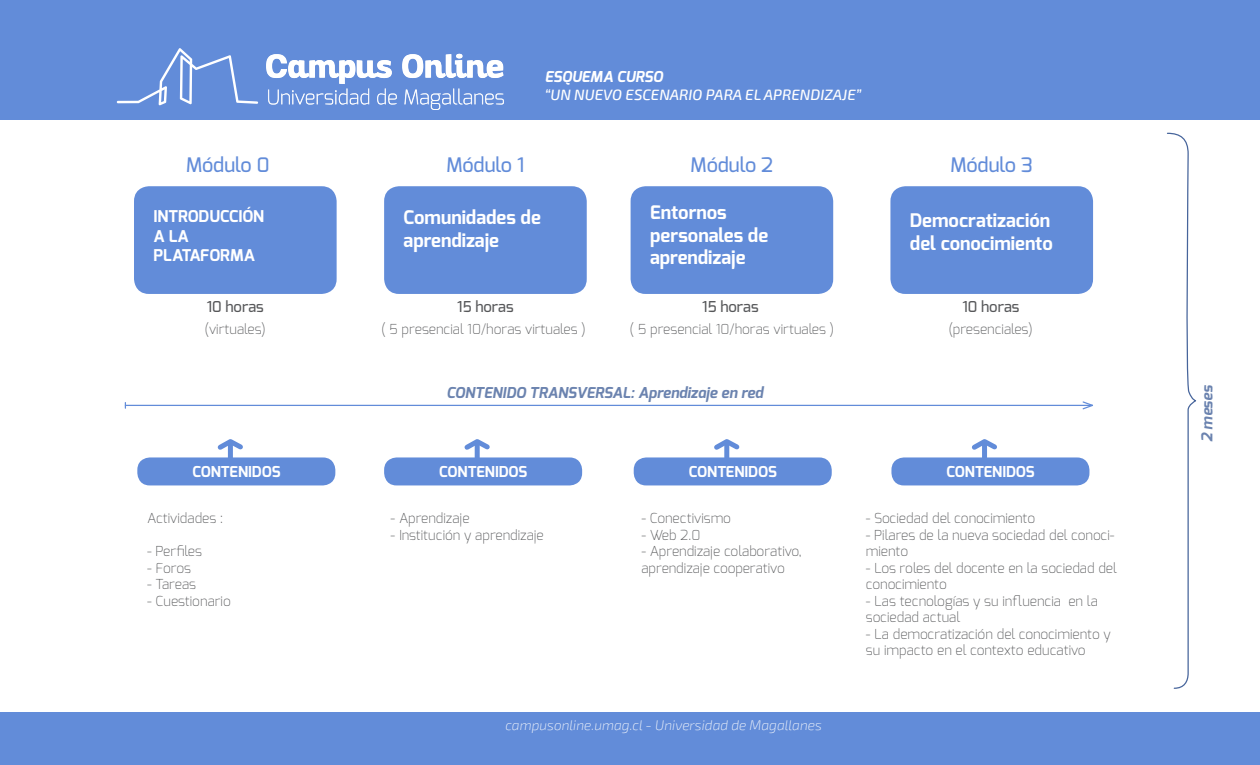
<style>
.page{position:relative;width:1260px;height:765px;background:#fff}
.page>*{position:absolute;margin:0;border:0;box-sizing:border-box;transform-origin:0 0}
.t1{font:500 20px "Exo";letter-spacing:-.01em;color:#628cd9}
.t2{font:700 18.75px/22.5px "Exo";color:#fff}
.t3{font:700 16.25px "Exo";color:#fff}
.t4{font:italic 700 15px "Exo";color:#6b83af}
.t5{font:700 15px "Exo";color:#fff}
.t6{font:italic 500 15px "Exo 2";color:#fff}
.t7{font:500 15px "Exo";color:#57585a}
.t8{font:italic 700 15px "Exo";color:#fff}
.t9{font:200 13.75px/16.5px "Exo";color:#57585a}
.t10{font:italic 200 13.75px "Exo 2";color:#fff}
</style>
<div class="page">
<div style="left:0;top:0;width:1260px;height:120px;background:#628cd9"></div>
<div style="left:0;top:712px;width:1260px;height:53px;background:#628cd9"></div>
<svg style="left:117px;top:48px;width:141px;height:57px"></svg>
<svg style="left:266px;top:54px;width:238px;height:56px"></svg>
<div style="left:134px;top:186px;width:203px;height:108px;background:#628cd9;border-radius:15px"></div>
<div style="left:384px;top:186px;width:203px;height:108px;background:#628cd9;border-radius:15px"></div>
<div style="left:631px;top:186px;width:202px;height:108px;background:#628cd9;border-radius:15px"></div>
<div style="left:890px;top:186px;width:203px;height:108px;background:#628cd9;border-radius:15px"></div>
<div style="left:137px;top:457px;width:198px;height:28px;background:#628cd9;border-radius:12px"></div>
<div style="left:228px;top:444px;width:5px;height:15px;background:#628cd9"></div>
<svg style="left:217px;top:439px;width:26px;height:15px"></svg>
<div style="left:384px;top:457px;width:198px;height:28px;background:#628cd9;border-radius:12px"></div>
<div style="left:475px;top:444px;width:5px;height:15px;background:#628cd9"></div>
<svg style="left:464px;top:439px;width:26px;height:15px"></svg>
<div style="left:634px;top:457px;width:198px;height:28px;background:#628cd9;border-radius:12px"></div>
<div style="left:724px;top:444px;width:5px;height:15px;background:#628cd9"></div>
<svg style="left:714px;top:439px;width:26px;height:15px"></svg>
<div style="left:891px;top:457px;width:198px;height:28px;background:#628cd9;border-radius:12px"></div>
<div style="left:982px;top:444px;width:5px;height:15px;background:#628cd9"></div>
<svg style="left:972px;top:439px;width:25px;height:11px"></svg>
<hr style="left:125px;top:405px;width:967px;height:1px;background:#628cd9">
<svg style="left:1082px;top:401px;width:11px;height:9px"></svg>
<svg style="left:1167px;top:132px;width:30px;height:557px"></svg>
<p class="t1" style="left:186px;top:152px;width:85px">Módulo 0</p>
<p class="t3" style="left:154px;top:206px;width:112px">INTRODUCCIÓN</p>
<p class="t3" style="left:154px;top:225px;width:37px">A LA</p>
<p class="t3" style="left:154px;top:245px;width:103px">PLATAFORMA</p>
<p class="t8" style="left:545px;top:67px;width:120px">ESQUEMA CURSO</p>
<p class="t6" style="left:545px;top:86px;width:318px">“UN NUEVO ESCENARIO PARA EL APRENDIZAJE”</p>
<p class="t1" style="left:446px;top:152px;width:79px">Módulo 1</p>
<p class="t1" style="left:691px;top:152px;width:84px">Módulo 2</p>
<p class="t1" style="left:951px;top:152px;width:84px">Módulo 3</p>
<p class="t2" style="left:404px;top:206px;width:139px">Comunidades de aprendizaje</p>
<p class="t2" style="left:650px;top:201px;width:120px">Entornos personales de aprendizaje</p>
<p class="t2" style="left:910px;top:210px;width:145px">Democratización del conocimiento</p>
<p class="t7" style="left:207px;top:297px;width:59px">10 horas</p>
<p class="t7" style="left:457px;top:297px;width:58px">15 horas</p>
<p class="t7" style="left:702px;top:297px;width:58px">15 horas</p>
<p class="t7" style="left:962px;top:297px;width:59px">10 horas</p>
<p class="t9" style="left:205px;top:321px;width:63px">(virtuales)</p>
<p class="t9" style="left:381px;top:321px;width:206px">( 5 presencial 10/horas virtuales )</p>
<p class="t9" style="left:630px;top:321px;width:206px">( 5 presencial 10/horas virtuales )</p>
<p class="t9" style="left:948px;top:321px;width:86px">(presenciales)</p>
<p class="t4" style="left:447px;top:383px;width:318px">CONTENIDO TRANSVERSAL: Aprendizaje en red</p>
<p class="t4" style="left:1197px;top:442px;width:59px;rotate:-90deg">2 meses</p>
<p class="t5" style="left:192px;top:462px;width:90px">CONTENIDOS</p>
<p class="t5" style="left:439px;top:462px;width:90px">CONTENIDOS</p>
<p class="t5" style="left:689px;top:462px;width:90px">CONTENIDOS</p>
<p class="t5" style="left:947px;top:462px;width:90px">CONTENIDOS</p>
<p class="t9" style="left:147px;top:510px;width:77px">Actividades :</p>
<p class="t9" style="left:147px;top:543px;width:56px">- Perfiles</p>
<p class="t9" style="left:147px;top:559px;width:45px">- Foros</p>
<p class="t9" style="left:147px;top:576px;width:50px">- Tareas</p>
<p class="t9" style="left:147px;top:592px;width:85px">- Cuestionario</p>
<p class="t9" style="left:391px;top:510px;width:80px">- Aprendizaje</p>
<p class="t9" style="left:391px;top:526px;width:155px">- Institución y aprendizaje</p>
<p class="t9" style="left:641px;top:510px;width:91px">- Conectivismo</p>
<p class="t9" style="left:641px;top:526px;width:60px">- Web 2.0</p>
<p class="t9" style="left:641px;top:543px;width:162px">- Aprendizaje colaborativo, aprendizaje cooperativo</p>
<p class="t10" style="left:505px;top:717px;width:318px">campusonline.umag.cl - Universidad de Magallanes</p>
<p class="t9" style="left:866px;top:510px;width:171px">- Sociedad del conocimiento</p>
<p class="t9" style="left:866px;top:526px;width:250px">- Pilares de la nueva sociedad del conoci&shy;miento</p>
<p class="t9" style="left:866px;top:559px;width:253px">- Los roles del docente en la sociedad del conocimiento</p>
<p class="t9" style="left:866px;top:592px;width:234px">- Las tecnologías y su influencia en la sociedad actual</p>
<p class="t9" style="left:866px;top:625px;width:247px">- La democratización del conocimiento y su impacto en el contexto educativo</p>
</div>
